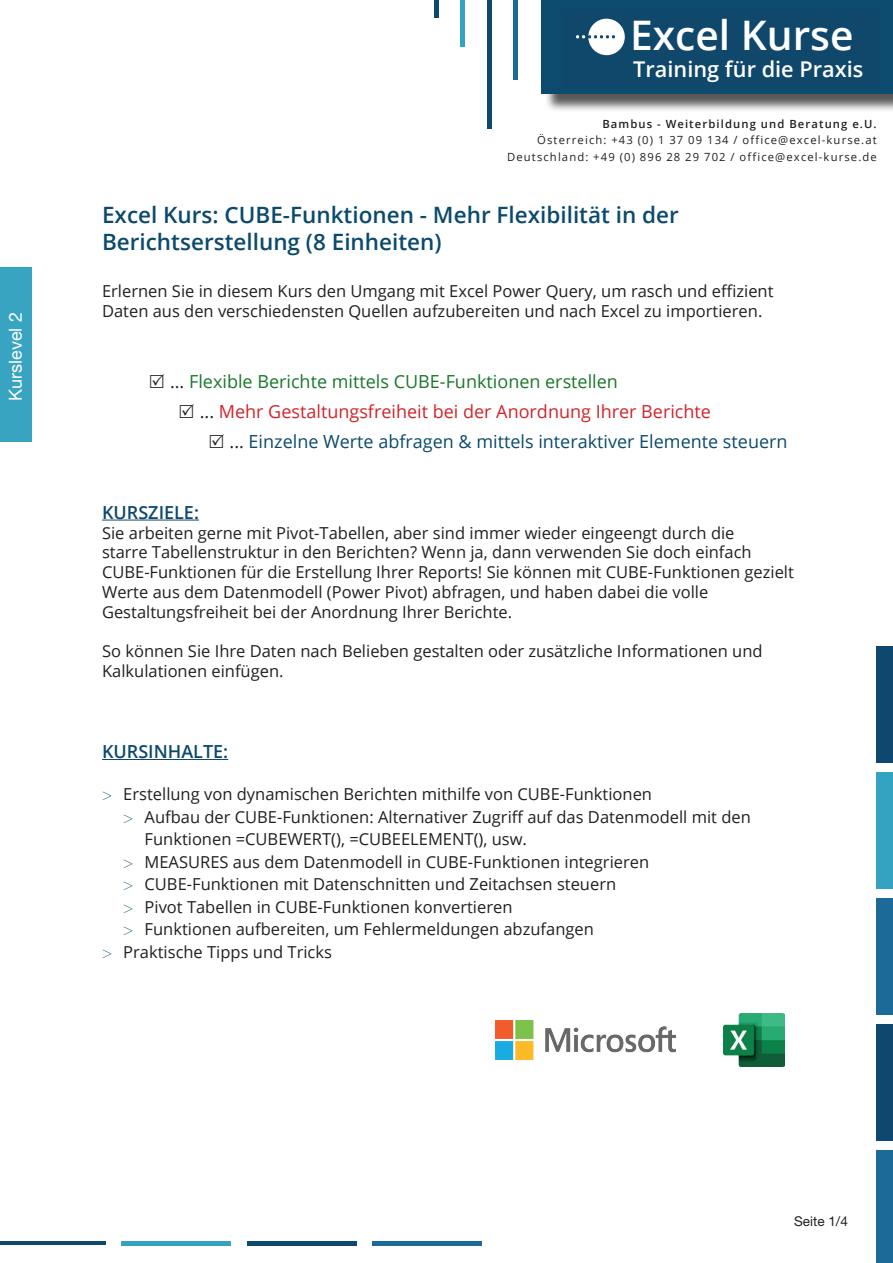
<style>
.page{position:relative;width:893px;height:1263px;background:#fff}
.page>*{position:absolute;margin:0;border:0;box-sizing:border-box;transform-origin:0 0}
.t1{font:600 40.8px "Open Sans";color:#fff}
.t2{font:600 22.5px/27px "Open Sans";color:#0c4a6c}
.t3{font:600 21.75px "Open Sans";color:#fff}
.t4{font:18px "Open Sans";color:#0c4a6c}
.t5{font:18px "Open Sans";color:#d1232a}
.t6{font:18px "Open Sans";color:#1a772c}
.t7{font:600 18px "Open Sans";color:#0c4a6c}
.t8{font:600 18px "Open Sans";color:#0e486e}
.t9{font:18px "Helvetica Neue LT Std";color:#fff}
.t10{font:16.5px/19.8px "Open Sans";color:#231f20}
.t11{font:13.5px "Helvetica Neue LT Std";color:#231f20}
.t12{font:11.25px/16.5px "Open Sans";letter-spacing:.1em;color:#231f20;text-align:right}
.t13{font:600 11.25px "Open Sans";letter-spacing:.1em;color:#231f20}
.s1{color:#231f20}
.s2{font-family:"Helvetica Neue LT Std";font-weight:100;font-stretch:condensed;color:#0c4a6c}
</style>
<div class="page">
<div style="left:877px;top:772px;width:16px;height:117px;background:#34a3c1"></div>
<div style="left:877px;top:646px;width:16px;height:117px;background:#0e486e"></div>
<div style="left:877px;top:898px;width:16px;height:117px;background:#1b6a98"></div>
<div style="left:877px;top:1024px;width:16px;height:117px;background:#0e486e"></div>
<hr style="left:0;top:1241px;width:105px;height:4px;background:#0e486e">
<hr style="left:122px;top:1241px;width:109px;height:4px;background:#34a3c1">
<hr style="left:247px;top:1241px;width:109px;height:4px;background:#0e486e">
<hr style="left:372px;top:1241px;width:110px;height:4px;background:#1b6a98">
<div style="left:877px;top:1150px;width:16px;height:113px;background:#1b6a98"></div>
<div style="left:434px;top:0;width:5px;height:17px;background:#0e486e"></div>
<hr style="left:461px;top:0;width:4px;height:47px;background:#34a3c1">
<hr style="left:487px;top:0;width:4px;height:129px;background:#0e486e">
<hr style="left:513px;top:0;width:4px;height:79px;background:#1b6a98">
<div style="left:544px;top:0;width:349px;height:113px;background:#231f20;opacity:.75"></div>
<div style="left:542px;top:0;width:351px;height:94px;background:#0c4b6d"></div>
<div style="left:564px;top:10px;width:316px;height:77px;background:#10486c"></div>
<div style="left:588px;top:19px;width:37px;height:36px;background:#fff;border-radius:50%"></div>
<svg style="left:576px;top:35px;width:39px;height:3px"></svg>
<div style="left:0;top:266px;width:31px;height:175px;background:#38a4c2"></div>
<hr style="left:102px;top:520px;width:97px;height:1px;background:#0e486e">
<hr style="left:102px;top:759px;width:126px;height:1px;background:#0c4a6c">
<img style="left:724px;top:1013px;width:60px;height:53px">
<img style="left:495px;top:1020px;width:180px;height:39px">
<p class="t9" style="left:5px;top:401px;width:90px;rotate:-90deg">Kurslevel 2</p>
<h1 class="t1" style="left:630px;top:7px;width:225px">Excel Kurse</h1>
<h3 class="t3" style="left:633px;top:54px;width:232px">Training für die Praxis</h3>
<p class="t13" style="left:602px;top:116px;width:276px">Bambus - Weiterbildung und Beratung e.U.</p>
<p class="t12" style="left:507px;top:132px;width:371px">Österreich: +43 (0) 1 37 09 134 / office@excel-kurse.at<br>Deutschland: +49 (0) 896 28 29 702 / office@excel-kurse.de</p>
<h2 class="t2" style="left:102px;top:201px;width:578px">Excel Kurs: CUBE-Funktionen - Mehr Flexibilität in der<br>Berichtserstellung (8 Einheiten)</h2>
<p class="t10" style="left:102px;top:281px;width:673px">Erlernen Sie in diesem Kurs den Umgang mit Excel Power Query, um rasch und effizient<br>Daten aus den verschiedensten Quellen aufzubereiten und nach Excel zu importieren.</p>
<p class="t6" style="left:170px;top:369px;width:449px"><span class="s1">...</span> Flexible Berichte mittels CUBE-Funktionen erstellen</p>
<p class="t5" style="left:200px;top:399px;width:513px"><span class="s1">...</span> Mehr Gestaltungsfreiheit bei der Anordnung Ihrer Berichte</p>
<p class="t4" style="left:230px;top:429px;width:559px"><span class="s1">...</span> Einzelne Werte abfragen &amp; mittels interaktiver Elemente steuern</p>
<p class="t8" style="left:102px;top:500px;width:98px">KURSZIELE:</p>
<p class="t10" style="left:102px;top:522px;width:693px">Sie arbeiten gerne mit Pivot-Tabellen, aber sind immer wieder eingeengt durch die<br>starre Tabellenstruktur in den Berichten? Wenn ja, dann verwenden Sie doch einfach CUBE-Funktionen für die Erstellung Ihrer Reports! Sie können mit CUBE-Funktionen gezielt Werte aus dem Datenmodell (Power Pivot) abfragen, und haben dabei die volle Gestaltungsfreiheit bei der Anordnung Ihrer Berichte.</p>
<p class="t10" style="left:102px;top:641px;width:662px">So können Sie Ihre Daten nach Belieben gestalten oder zusätzliche Informationen und<br>Kalkulationen einfügen.</p>
<p class="t7" style="left:102px;top:739px;width:128px">KURSINHALTE:</p>
<p class="t10" style="left:102px;top:784px;width:551px"><span class="s2">&gt;</span> Erstellung von dynamischen Berichten mithilfe von CUBE-Funktionen</p>
<p class="t10" style="left:123px;top:807px;width:629px"><span class="s2">&gt;</span> Aufbau der CUBE-Funktionen: Alternativer Zugriff auf das Datenmodell mit den</p>
<p class="t10" style="left:145px;top:829px;width:384px">Funktionen =CUBEWERT(), =CUBEELEMENT(), usw.</p>
<p class="t10" style="left:123px;top:852px;width:527px"><span class="s2">&gt;</span> MEASURES aus dem Datenmodell in CUBE-Funktionen integrieren</p>
<p class="t10" style="left:123px;top:874px;width:494px"><span class="s2">&gt;</span> CUBE-Funktionen mit Datenschnitten und Zeitachsen steuern</p>
<p class="t10" style="left:123px;top:897px;width:391px"><span class="s2">&gt;</span> Pivot Tabellen in CUBE-Funktionen konvertieren</p>
<p class="t10" style="left:123px;top:919px;width:472px"><span class="s2">&gt;</span> Funktionen aufbereiten, um Fehlermeldungen abzufangen</p>
<p class="t10" style="left:102px;top:942px;width:231px"><span class="s2">&gt;</span> Praktische Tipps und Tricks</p>
<p class="t11" style="left:794px;top:1213px;width:55px">Seite 1/4</p>
</div>
